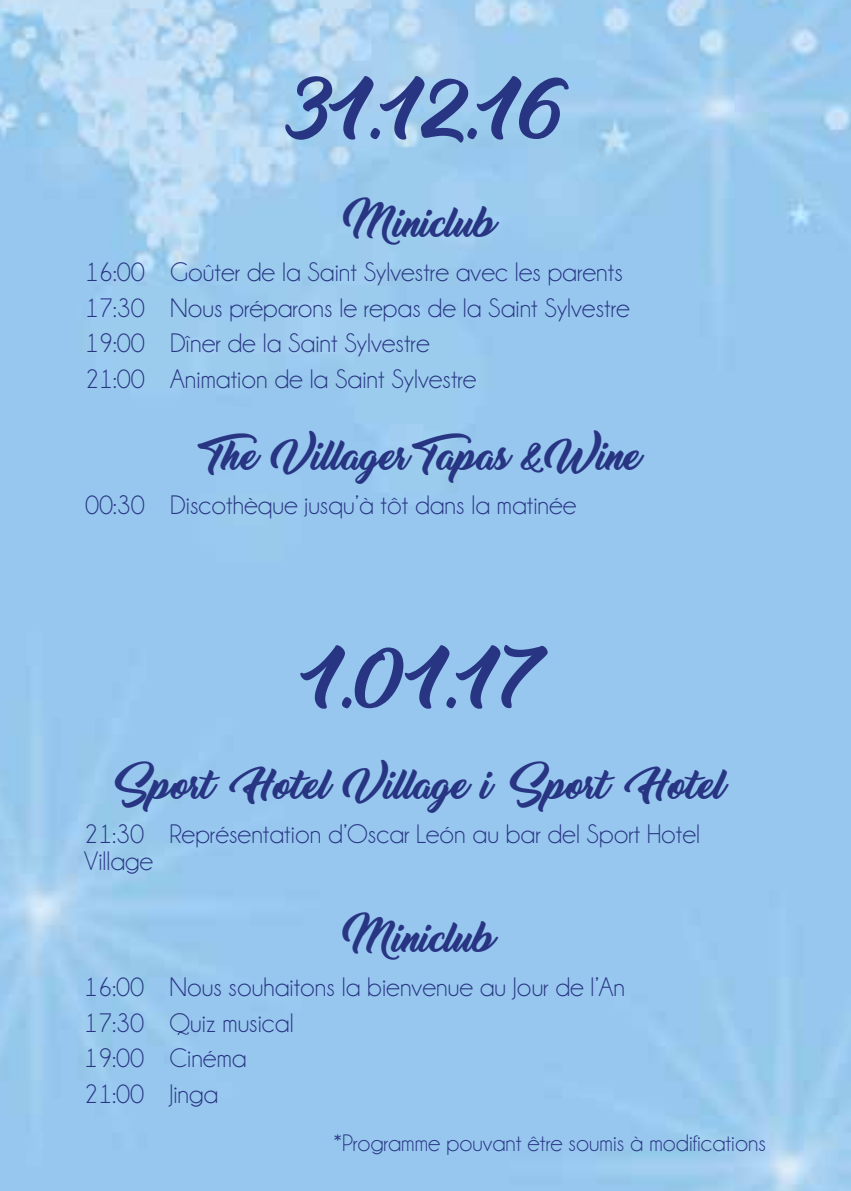
<style>
.page{position:relative;width:851px;height:1191px;background:#fff}
.page>*{position:absolute;margin:0;border:0;box-sizing:border-box;transform-origin:0 0}
.t1{font:72px "Thinking Of Betty";color:#283583}
.t2{font:33px "Thinking Of Betty";letter-spacing:-.05em;color:#283583}
.t3{font:27px/35.4px "Champagne&Limousines";color:#283583}
.t4{font:24px "Champagne&Limousines";color:#283583}
</style>
<div class="page">
<h1 class="t1" style="left:286px;top:72px;width:280px">31.12.16</h1>
<p class="t2" style="left:353px;top:207px;width:145px">Miniclub</p>
<p class="t3" style="left:85px;top:255px;width:546px">16:00 Goûter de la Saint Sylvestre avec les parents 17:30 Nous préparons le repas de la Saint Sylvestre 19:00 Dîner de la Saint Sylvestre<br>21:00 Animation de la Saint Sylvestre</p>
<p class="t2" style="left:208px;top:439px;width:436px">The Villager Tapas &amp; Wine</p>
<p class="t3" style="left:85px;top:488px;width:493px">00:30 Discothèque jusqu’à tôt dans la matinée</p>
<h1 class="t1" style="left:304px;top:641px;width:242px">1.01.17</h1>
<p class="t2" style="left:122px;top:768px;width:606px">Sport Hotel Village i Sport Hotel</p>
<p class="t3" style="left:84px;top:820px;width:617px;line-height:27px">21:30 Représentation d’Oscar León au bar del Sport Hotel<br>Village</p>
<p class="t2" style="left:353px;top:921px;width:145px">Miniclub</p>
<p class="t3" style="left:84px;top:969px;width:542px">16:00 Nous souhaitons la bienvenue au Jour de l’An<br>17:30 Quiz musical<br>19:00 Cinéma<br>21:00 Jinga</p>
<p class="t4" style="left:333px;top:1131px;width:434px">*Programme pouvant être soumis à modifications</p>
</div>
